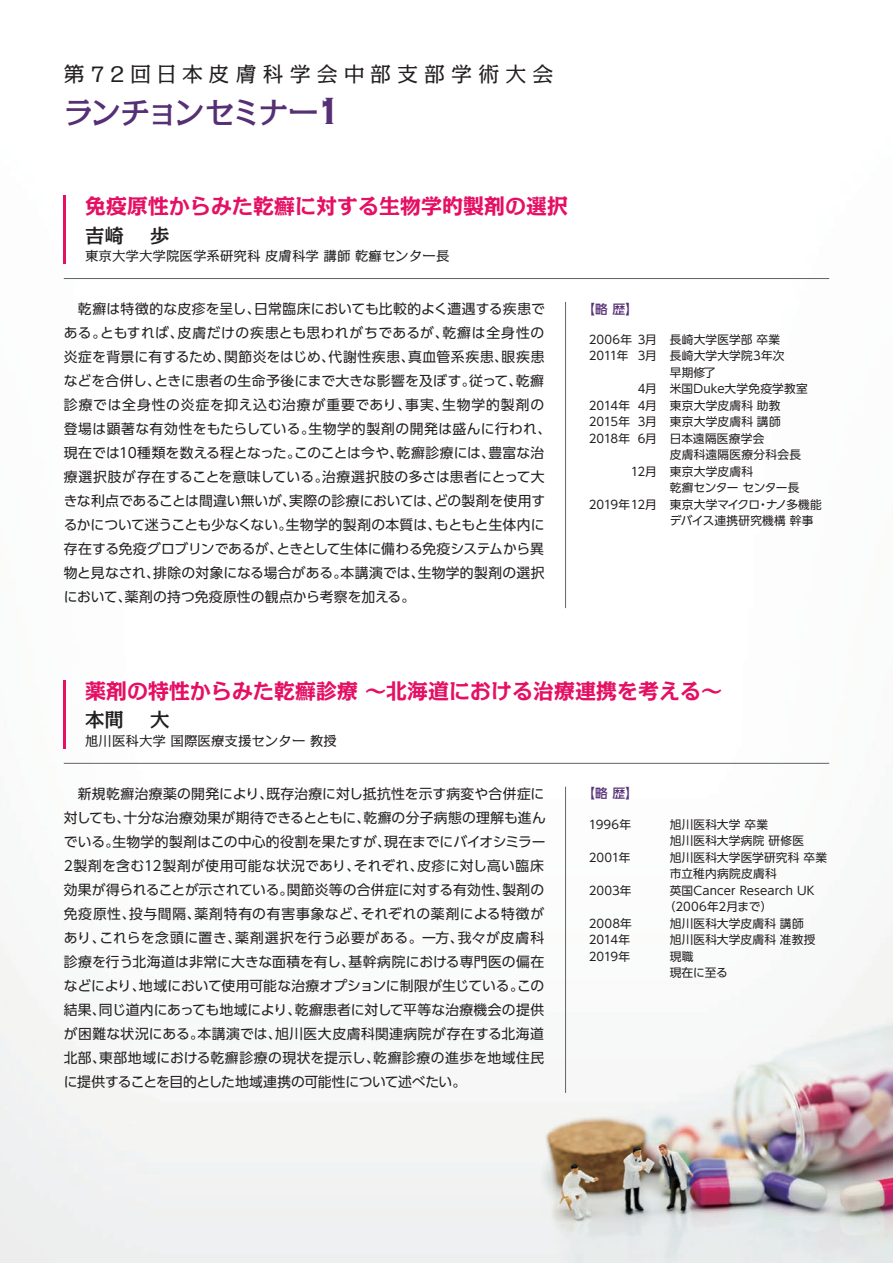
<style>
.page{position:relative;width:893px;height:1263px;background:#fff}
.page>*{position:absolute;margin:0;border:0;box-sizing:border-box;transform-origin:0 0}
.t1{font:500 30px "Kakumin Pro";letter-spacing:-.075em;color:#563075}
.t2{font:700 21px "Kakumin Pro";color:#e50f63}
.t3{font:21px "Kakumin Pro";letter-spacing:.28em;color:#231f20}
.t4{font:500 19.5px "Kakumin Pro";color:#231f20}
.t5{font:13.8px/24px "UD Shin Go Pro";letter-spacing:.015em;color:#231f20}
.t6{font:13.5px "Kakumin Pro";color:#231f20}
.t7{font:500 12.75px "UD Shin Go Pro";color:#563075}
.t8{font:11.7px/16.5px "UD Shin Go Pro";letter-spacing:.015em;color:#231f20}
.t9{font:11.7px "UD Shin Go Pro";letter-spacing:-.01em;color:#231f20}
.t10{font:11.7px "UD Shin Go Pro";letter-spacing:-.04em;color:#231f20}
.s1{font-family:"Copperplate Gothic";font-weight:700;font-size:39px}
</style>
<div class="page">
<img style="left:0;top:195px;width:893px;height:1068px">
<hr style="left:565px;top:302px;width:1px;height:306px;background:#636366">
<hr style="left:64px;top:278px;width:765px;height:1px;background:#636366">
<hr style="left:565px;top:787px;width:1px;height:306px;background:#636366">
<hr style="left:64px;top:763px;width:765px;height:1px;background:#636366">
<hr style="left:64px;top:196px;width:2px;height:68px;background:#e50f63">
<hr style="left:64px;top:680px;width:2px;height:68px;background:#e50f63">
<h2 class="t3" style="left:64px;top:58px;width:491px">第72回日本皮膚科学会中部支部学術大会</h2>
<h1 class="t1" style="left:64px;top:89px;width:280px">ランチョンセミナー<span class="s1">1</span></h1>
<h2 class="t2" style="left:85px;top:189px;width:484px">免疫原性からみた乾癬に対する生物学的製剤の選択</h2>
<h3 class="t4" style="left:85px;top:220px;width:86px">吉崎 　歩</h3>
<p class="t6" style="left:85px;top:246px;width:366px">東京大学大学院医学系研究科 皮膚科学 講師 乾癬センター長</p>
<p class="t5" style="left:64px;top:296px;width:489px">　乾癬は特徴的な皮疹を呈し、日常臨床においても比較的よく遭遇する疾患である。ともすれば、皮膚だけの疾患とも思われがちであるが、乾癬は全身性の炎症を背景に有するため、関節炎をはじめ、代謝性疾患、真血管系疾患、眼疾患などを合併し、ときに患者の生命予後にまで大きな影響を及ぼす。従って、乾癬診療では全身性の炎症を抑え込む治療が重要であり、事実、生物学的製剤の登場は顕著な有効性をもたらしている。生物学的製剤の開発は盛んに行われ、現在では10種類を数える程となった。このことは今や、乾癬診療には、豊富な治療選択肢が存在することを意味している。治療選択肢の多さは患者にとって大きな利点であることは間違い無いが、実際の診療においては、どの製剤を使用するかについて迷うことも少なくない。生物学的製剤の本質は、もともと生体内に存在する免疫グロブリンであるが、ときとして生体に備わる免疫システムから異物と見なされ、排除の対象になる場合がある。本講演では、生物学的製剤の選択において、薬剤の持つ免疫原性の観点から考察を加える。</p>
<p class="t7" style="left:583px;top:298px;width:57px">【略 歴】</p>
<p class="t8" style="left:589px;top:331px;width:193px">2006年 3月 長崎大学医学部 卒業</p>
<p class="t8" style="left:589px;top:347px;width:197px">2011年 3月 長崎大学大学院3年次</p>
<p class="t8" style="left:670px;top:364px;width:47px">早期修了</p>
<p class="t8" style="left:638px;top:380px;width:172px">4月 米国Duke大学免疫学教室</p>
<p class="t8" style="left:589px;top:397px;width:193px">2014年 4月 東京大学皮膚科 助教</p>
<p class="t8" style="left:589px;top:413px;width:193px">2015年 3月 東京大学皮膚科 講師</p>
<p class="t8" style="left:589px;top:430px;width:177px">2018年 6月 日本遠隔医療学会</p>
<p class="t8" style="left:670px;top:446px;width:133px">皮膚科遠隔医療分科会長</p>
<p class="t8" style="left:631px;top:463px;width:124px">12月 東京大学皮膚科</p>
<p class="t10" style="left:670px;top:478px;width:131px">乾癬センター センター長</p>
<p class="t9" style="left:589px;top:495px;width:234px">2019年 12月 東京大学マイクロ・ナノ多機能</p>
<p class="t8" style="left:670px;top:512px;width:145px">デバイス連携研究機構 幹事</p>
<h2 class="t2" style="left:85px;top:674px;width:638px">薬剤の特性からみた乾癬診療 ～北海道における治療連携を考える～</h2>
<h3 class="t4" style="left:85px;top:704px;width:86px">本間 　大</h3>
<p class="t6" style="left:85px;top:730px;width:253px">旭川医科大学 国際医療支援センター 教授</p>
<p class="t5" style="left:64px;top:781px;width:483px">　新規乾癬治療薬の開発により、既存治療に対し抵抗性を示す病変や合併症に対しても、十分な治療効果が期待できるとともに、乾癬の分子病態の理解も進んでいる。生物学的製剤はこの中心的役割を果たすが、現在までにバイオシミラー2製剤を含む12製剤が使用可能な状況であり、それぞれ、皮疹に対し高い臨床効果が得られることが示されている。関節炎等の合併症に対する有効性、製剤の免疫原性、投与間隔、薬剤特有の有害事象など、それぞれの薬剤による特徴があり、これらを念頭に置き、薬剤選択を行う必要がある。一方、我々が皮膚科診療を行う北海道は非常に大きな面積を有し、基幹病院における専門医の偏在などにより、地域において使用可能な治療オプションに制限が生じている。この結果、同じ道内にあっても地域により、乾癬患者に対して平等な治療機会の提供が困難な状況にある。本講演では、旭川医大皮膚科関連病院が存在する北海道北部、東部地域における乾癬診療の現状を提示し、乾癬診療の進歩を地域住民に提供することを目的とした地域連携の可能性について述べたい。</p>
<p class="t7" style="left:583px;top:783px;width:57px">【略 歴】</p>
<p class="t8" style="left:589px;top:815px;width:44px">1996年</p>
<p class="t8" style="left:670px;top:815px;width:136px">旭川医科大学 卒業<br>旭川医科大学病院 研修医</p>
<p class="t8" style="left:589px;top:848px;width:43px">2001年</p>
<p class="t8" style="left:670px;top:848px;width:159px">旭川医科大学医学研究科 卒業市立稚内病院皮膚科</p>
<p class="t8" style="left:589px;top:881px;width:44px">2003年</p>
<p class="t8" style="left:664px;top:881px;width:152px;text-indent:6px">英国Cancer Research UK（2006年2月まで）</p>
<p class="t8" style="left:589px;top:914px;width:45px">2008年</p>
<p class="t8" style="left:670px;top:914px;width:135px">旭川医科大学皮膚科 講師</p>
<p class="t8" style="left:589px;top:931px;width:43px">2014年</p>
<p class="t8" style="left:670px;top:931px;width:147px">旭川医科大学皮膚科 准教授</p>
<p class="t8" style="left:589px;top:947px;width:43px">2019年</p>
<p class="t8" style="left:670px;top:947px;width:60px">現職<br>現在に至る</p>
</div>
